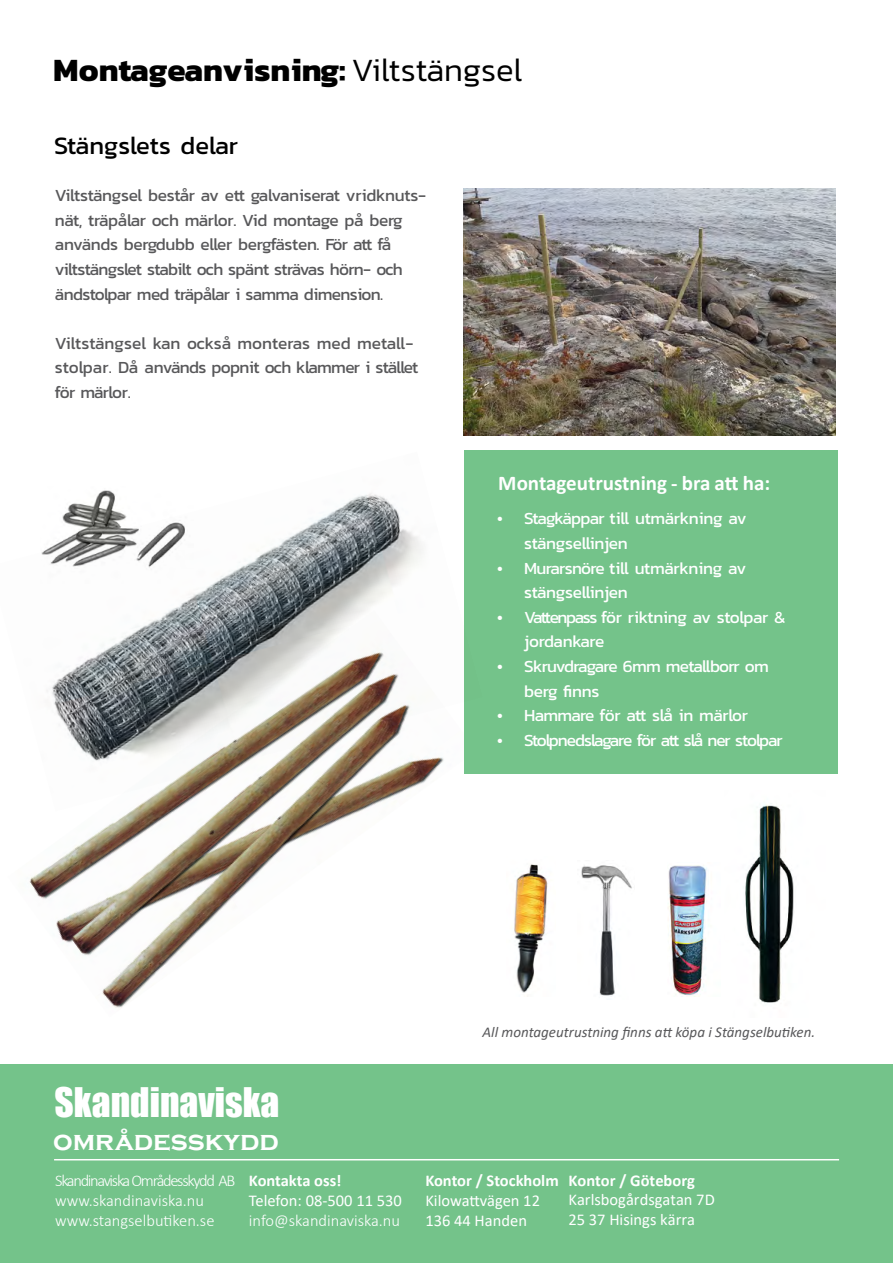
<style>
.page{position:relative;width:893px;height:1263px;background:#fff}
.page>*{position:absolute;margin:0;border:0;box-sizing:border-box;transform-origin:0 0}
.t1{font:37.5px "Impact";color:#fff}
.t2{font:700 33px "Kanit";color:#000}
.t3{font:700 27.45px "Copperplate Gothic";color:#fff}
.t4{font:25.5px "Kanit";color:#000}
.t5{font:700 21px "Calibri";color:#fff}
.t6{font:17.25px/24.6px "Kanit";letter-spacing:-.04em;color:#58585a}
.t7{font:17.25px/24.6px "Kanit";letter-spacing:-.04em;color:#fff}
.t8{font:17.25px/24.6px "Kanit";letter-spacing:-.02em;color:#fff}
.t9{font:17.25px "Kanit";letter-spacing:-.06em;color:#fff}
.t10{font:300 16.5px/19.8px "Calibri";letter-spacing:-.005em;color:#fff}
.t11{font:16.5px/19.8px "Calibri";color:#fff}
.t12{font:700 16.5px "Calibri";color:#fff}
.t13{font:italic 15px "Calibri";color:#58585a}
.s1{font-weight:300}
</style>
<div class="page">
<div style="left:0;top:1064px;width:893px;height:199px;background:#74c38a"></div>
<hr style="left:54px;top:1159px;width:785px;height:1px;background:#fff">
<img style="left:29px;top:811px;width:331px;height:197px">
<div style="left:464px;top:451px;width:374px;height:323px;background:#74c38a"></div>
<img style="left:668px;top:865px;width:39px;height:132px">
<img style="left:514px;top:864px;width:34px;height:133px">
<img style="left:41px;top:490px;width:403px;height:321px">
<img style="left:745px;top:804px;width:49px;height:199px">
<img style="left:581px;top:865px;width:51px;height:132px">
<img style="left:464px;top:188px;width:371px;height:247px">
<h2 class="t2" style="left:53px;top:44px;width:471px">Montageanvisning: <span class="s1">Viltstängsel</span></h2>
<h3 class="t4" style="left:54px;top:127px;width:186px">Stängslets delar</h3>
<p class="t6" style="left:55px;top:183px;width:373px">Viltstängsel består av ett galvaniserat vridknuts&shy;nät, träpålar och märlor. Vid montage på berg används bergdubb eller bergfästen. För att få viltstängslet stabilt och spänt strävas hörn- och ändstolpar med träpålar i samma dimension.</p>
<p class="t6" style="left:55px;top:330px;width:365px">Viltstängsel kan också monteras med metall&shy;stolpar. Då används popnit och klammer i stället för märlor.</p>
<p class="t5" style="left:498px;top:468px;width:273px">Montageutrustning - bra att ha:</p>
<p class="t8" style="left:524px;top:506px;width:224px;text-indent:-27px">• Stagkäppar till utmärkning av stängsellinjen</p>
<p class="t8" style="left:524px;top:555px;width:224px;text-indent:-27px">• Murarsnöre till utmärkning av stängsellinjen</p>
<p class="t7" style="left:524px;top:604px;width:263px;text-indent:-27px">• Vattenpass för riktning av stolpar &amp; jordankare</p>
<p class="t7" style="left:524px;top:653px;width:246px;text-indent:-27px">• Skruvdragare 6mm metallborr om berg finns</p>
<p class="t7" style="left:497px;top:703px;width:252px">• Hammare för att slå in märlor</p>
<p class="t9" style="left:497px;top:727px;width:287px">• Stolpnedslagare för att slå ner stolpar</p>
<p class="t13" style="left:483px;top:1022px;width:334px">All montageutrustning finns att köpa i Stängselbutiken.</p>
<h1 class="t1" style="left:55px;top:1073px;width:226px">Skandinaviska</h1>
<h3 class="t3" style="left:53px;top:1125px;width:227px">områdesskydd</h3>
<p class="t10" style="left:55px;top:1170px;width:182px">Skandinaviska Områdesskydd AB www.skandinaviska.nu www.stangselbutiken.se</p>
<p class="t12" style="left:425px;top:1169px;width:135px">Kontor / Stockholm</p>
<p class="t12" style="left:249px;top:1169px;width:94px">Kontakta oss!</p>
<p class="t11" style="left:249px;top:1190px;width:154px">Telefon: 08-500 11 530</p>
<p class="t10" style="left:249px;top:1210px;width:153px">info@skandinaviska.nu</p>
<p class="t11" style="left:425px;top:1190px;width:116px">Kilowattvägen 12<br>136 44 Handen</p>
<p class="t12" style="left:568px;top:1168px;width:128px">Kontor / Göteborg</p>
<p class="t11" style="left:568px;top:1189px;width:148px">Karlsbogårdsgatan 7D<br>25 37 Hisings kärra</p>
</div>
